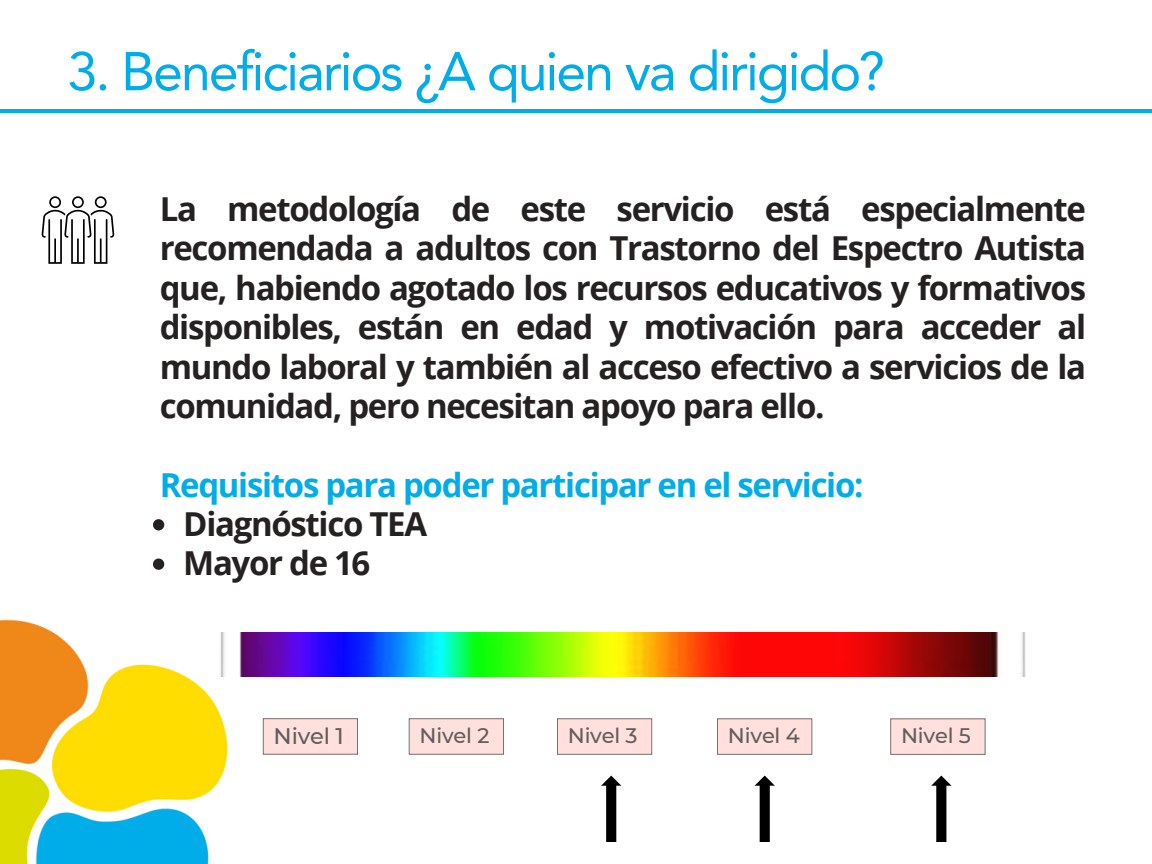
<style>
.page{position:relative;width:1152px;height:864px;background:#fff}
.page>*{position:absolute;margin:0;border:0;box-sizing:border-box;transform-origin:0 0}
.t1{font:54px "Avenir LT Pro";letter-spacing:-.04em;color:#00ade8}
.t2{font:700 33px/39.3px "Open Sans";letter-spacing:-.04em;color:#252120;text-align:justify}
.t3{font:700 33px "Open Sans";letter-spacing:-.04em;color:#00ade8}
.t4{font:500 22.5px "Montserrat";letter-spacing:-.01em;color:#5e5e5e}
.t5{font:500 21px "Montserrat";letter-spacing:-.01em;color:#5e5e5e}
</style>
<div class="page">
<img style="left:0;top:619px;width:228px;height:245px">
<hr style="left:0;top:109px;width:1152px;height:3px;background:#00ade8">
<svg style="left:153px;top:519px;width:11px;height:11px"></svg>
<svg style="left:153px;top:559px;width:11px;height:11px"></svg>
<img style="left:216px;top:632px;width:810px;height:44px">
<svg style="left:263px;top:718px;width:95px;height:37px;background:#f5d8d4"></svg>
<svg style="left:409px;top:718px;width:95px;height:37px;background:#f5d8d4"></svg>
<svg style="left:557px;top:718px;width:95px;height:37px;background:#f5d8d4"></svg>
<svg style="left:717px;top:718px;width:95px;height:37px;background:#f5d8d4"></svg>
<svg style="left:890px;top:718px;width:96px;height:37px;background:#f4d7d4"></svg>
<svg style="left:601px;top:776px;width:20px;height:66px"></svg>
<svg style="left:41px;top:196px;width:73px;height:68px"></svg>
<svg style="left:755px;top:776px;width:20px;height:66px"></svg>
<svg style="left:931px;top:776px;width:21px;height:66px"></svg>
<p class="t1" style="left:68px;top:49px;width:819px">3. Beneficiarios ¿A quien va dirigido?</p>
<p class="t2" style="left:160px;top:189px;width:928px">La metodología de este servicio está especialmente recomendada a adultos con Trastorno del Espectro Autista que, habiendo agotado los recursos educativos y formativos disponibles, están en edad y motivación para acceder al mundo laboral y también al acceso efectivo a servicios de la comunidad, pero necesitan apoyo para ello.</p>
<p class="t3" style="left:160px;top:461px;width:705px">Requisitos para poder participar en el servicio:</p>
<p class="t2" style="left:183px;top:504px;width:245px">Diagnóstico TEA</p>
<p class="t2" style="left:183px;top:543px;width:189px">Mayor de 16</p>
<p class="t4" style="left:274px;top:722px;width:72px">Nivel 1</p>
<p class="t5" style="left:420px;top:723px;width:71px">Nivel 2</p>
<p class="t5" style="left:568px;top:723px;width:71px">Nivel 3</p>
<p class="t5" style="left:728px;top:723px;width:73px">Nivel 4</p>
<p class="t5" style="left:901px;top:723px;width:71px">Nivel 5</p>
</div>
